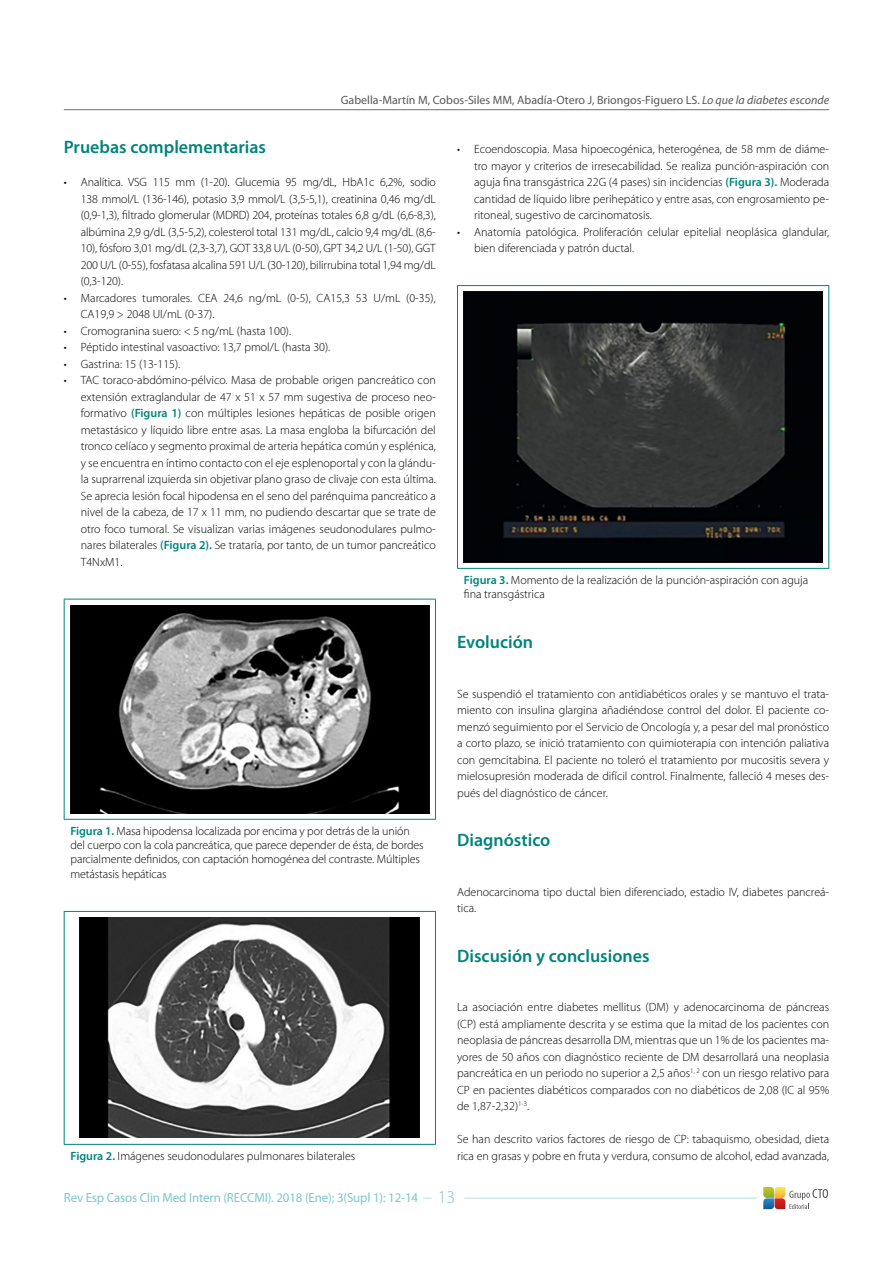
<style>
.page{position:relative;width:893px;height:1263px;background:#fff}
.page>*{position:absolute;margin:0;border:0;box-sizing:border-box;transform-origin:0 0}
._02_Primer_Orden{font:600 18px "Myriad Pro";color:#00837b}
.t1{font:13.2px "Myriad Pro";letter-spacing:-.01em;color:#7cc8c9}
._01_Texto_comun{font:300 12px/16.5px "Myriad Pro";color:#000}
.t2{font:12px "Myriad Pro";color:#58585a}
.s1{font-style:italic}
.s2{font-weight:600;color:#00837b}
.s3{font-weight:300;font-size:18px}
</style>
<div class="page">
<hr style="left:64px;top:109px;width:765px;height:1px;background:#707172">
<svg style="left:763px;top:1187px;width:65px;height:22px"></svg>
<hr style="left:464px;top:1198px;width:293px;height:1px;background:#b9dfdf">
<hr style="left:64px;top:599px;width:372px;height:1px;background:#00837b">
<hr style="left:64px;top:599px;width:1px;height:220px;background:#00837b">
<hr style="left:435px;top:599px;width:1px;height:220px;background:#00837b">
<hr style="left:64px;top:819px;width:372px;height:1px;background:#00837b">
<img style="left:70px;top:605px;width:359px;height:208px">
<hr style="left:64px;top:911px;width:372px;height:1px;background:#00837b">
<hr style="left:64px;top:912px;width:1px;height:232px;background:#00837b">
<hr style="left:435px;top:912px;width:1px;height:232px;background:#00837b">
<hr style="left:64px;top:1144px;width:372px;height:1px;background:#00837b">
<img style="left:80px;top:918px;width:340px;height:220px">
<hr style="left:457px;top:285px;width:372px;height:1px;background:#00837b">
<hr style="left:457px;top:286px;width:1px;height:282px;background:#00837b">
<hr style="left:828px;top:286px;width:1px;height:282px;background:#00837b">
<hr style="left:457px;top:568px;width:372px;height:1px;background:#00837b">
<img style="left:463px;top:292px;width:360px;height:270px">
<p class="t2" style="left:341px;top:92px;width:490px">Gabella-Martín M, Cobos-Siles MM, Abadía-Otero J, Briongos-Figuero LS. <span class="s1">Lo que la diabetes esconde</span></p>
<p class="_02_Primer_Orden" style="left:64px;top:136px;width:204px">Pruebas complementarias</p>
<p class="_01_Texto_comun" style="left:81px;top:174px;width:357px;text-align:justify;text-indent:-17px">• Analítica. VSG 115 mm (1-20). Glucemia 95 mg/dL, HbA1c 6,2%, sodio 138 mmol/L (136-146), potasio 3,9 mmol/L (3,5-5,1), creatinina 0,46 mg/dL (0,9-1,3), filtrado glomerular (MDRD) 204, proteínas totales 6,8 g/dL (6,6-8,3), albúmina 2,9 g/dL (3,5-5,2), colesterol total 131 mg/dL, calcio 9,4 mg/dL (8,6- 10), fósforo 3,01 mg/dL (2,3-3,7), GOT 33,8 U/L (0-50), GPT 34,2 U/L (1-50), GGT 200 U/L (0-55), fosfatasa alcalina 591 U/L (30-120), bilirrubina total 1,94 mg/dL (0,3-120).</p>
<p class="_01_Texto_comun" style="left:81px;top:289px;width:357px;text-indent:-17px">• Marcadores tumorales. CEA 24,6 ng/mL (0-5), CA15,3 53 U/mL (0-35),<br>CA19,9 &gt; 2048 UI/mL (0-37).</p>
<p class="_01_Texto_comun" style="left:64px;top:322px;width:229px">• Cromogranina suero: &lt; 5 ng/mL (hasta 100).</p>
<p class="_01_Texto_comun" style="left:64px;top:339px;width:268px">• Péptido intestinal vasoactivo: 13,7 pmol/L (hasta 30).</p>
<p class="_01_Texto_comun" style="left:64px;top:355px;width:118px">• Gastrina: 15 (13-115).</p>
<p class="_01_Texto_comun" style="left:81px;top:372px;width:357px;text-align:justify;text-indent:-17px">• TAC toraco-abdómino-pélvico. Masa de probable origen pancreático con extensión extraglandular de 47 x 51 x 57 mm sugestiva de proceso neo&shy;formativo <span class="s2">(Figura 1)</span> con múltiples lesiones hepáticas de posible origen metastásico y líquido libre entre asas. La masa engloba la bifurcación del tronco celíaco y segmento proximal de arteria hepática común y esplénica, y se encuentra en íntimo contacto con el eje esplenoportal y con la glándu&shy;la suprarrenal izquierda sin objetivar plano graso de clivaje con esta última.<br>Se aprecia lesión focal hipodensa en el seno del parénquima pancreático a nivel de la cabeza, de 17 x 11 mm, no pudiendo descartar que se trate de otro foco tumoral. Se visualizan varias imágenes seudonodulares pulmo&shy;nares bilaterales <span class="s2">(Figura 2).</span> Se trataría, por tanto, de un tumor pancreático T4NxM1.</p>
<p class="_01_Texto_comun" style="left:71px;top:824px;width:355px;line-height:14.4px"><span class="s2">Figura 1.</span> Masa hipodensa localizada por encima y por detrás de la unión del cuerpo con la cola pancreática, que parece depender de ésta, de bordes parcialmente definidos, con captación homogénea del contraste. Múltiples metástasis hepáticas</p>
<p class="_01_Texto_comun" style="left:71px;top:1148px;width:286px"><span class="s2">Figura 2.</span> Imágenes seudonodulares pulmonares bilaterales</p>
<p class="_01_Texto_comun" style="left:474px;top:141px;width:357px;text-align:justify;text-indent:-17px">• Ecoendoscopia. Masa hipoecogénica, heterogénea, de 58 mm de diáme&shy;tro mayor y criterios de irresecabilidad. Se realiza punción-aspiración con aguja fina transgástrica 22G (4 pases) sin incidencias <span class="s2">(Figura 3).</span> Moderada cantidad de líquido libre perihepático y entre asas, con engrosamiento pe&shy;ritoneal, sugestivo de carcinomatosis.</p>
<p class="_01_Texto_comun" style="left:474px;top:223px;width:357px;text-indent:-17px">• Anatomía patológica. Proliferación celular epitelial neoplásica glandular, bien diferenciada y patrón ductal.</p>
<p class="_01_Texto_comun" style="left:464px;top:573px;width:346px;line-height:14.4px"><span class="s2">Figura 3.</span> Momento de la realización de la punción-aspiración con aguja fina transgástrica</p>
<p class="_02_Primer_Orden" style="left:457px;top:631px;width:78px">Evolución</p>
<p class="_01_Texto_comun" style="left:457px;top:685px;width:374px;text-align:justify">Se suspendió el tratamiento con antidiabéticos orales y se mantuvo el trata&shy;miento con insulina glargina añadiéndose control del dolor. El paciente co&shy;menzó seguimiento por el Servicio de Oncología y, a pesar del mal pronóstico a corto plazo, se inició tratamiento con quimioterapia con intención paliativa con gemcitabina. El paciente no toleró el tratamiento por mucositis severa y mielosupresión moderada de difícil control. Finalmente, falleció 4 meses des&shy;pués del diagnóstico de cáncer.</p>
<p class="_02_Primer_Orden" style="left:457px;top:829px;width:95px">Diagnóstico</p>
<p class="_01_Texto_comun" style="left:457px;top:883px;width:374px">Adenocarcinoma tipo ductal bien diferenciado, estadio IV, diabetes pancreá&shy;tica.</p>
<p class="_02_Primer_Orden" style="left:457px;top:944px;width:194px">Discusión y conclusiones</p>
<p class="_01_Texto_comun" style="left:457px;top:999px;width:374px;text-align:justify">La asociación entre diabetes mellitus (DM) y adenocarcinoma de páncreas (CP) está ampliamente descrita y se estima que la mitad de los pacientes con neoplasia de páncreas desarrolla DM, mientras que un 1% de los pacientes ma&shy;yores de 50 años con diagnóstico reciente de DM desarrollará una neoplasia pancreática en un periodo no superior a 2,5 años<sup>1,</sup> <sup>2</sup> con un riesgo relativo para CP en pacientes diabéticos comparados con no diabéticos de 2,08 (IC al 95% de 1,87-2,32)<sup>1-3</sup>.</p>
<p class="_01_Texto_comun" style="left:457px;top:1131px;width:374px">Se han descrito varios factores de riesgo de CP: tabaquismo, obesidad, dieta rica en grasas y pobre en fruta y verdura, consumo de alcohol, edad avanzada,</p>
<p class="t1" style="left:64px;top:1189px;width:393px">Rev Esp Casos Clin Med Intern (RECCMI). 2018 (Ene); 3(Supl 1): 12-14 <span class="s3">13</span></p>
</div>
